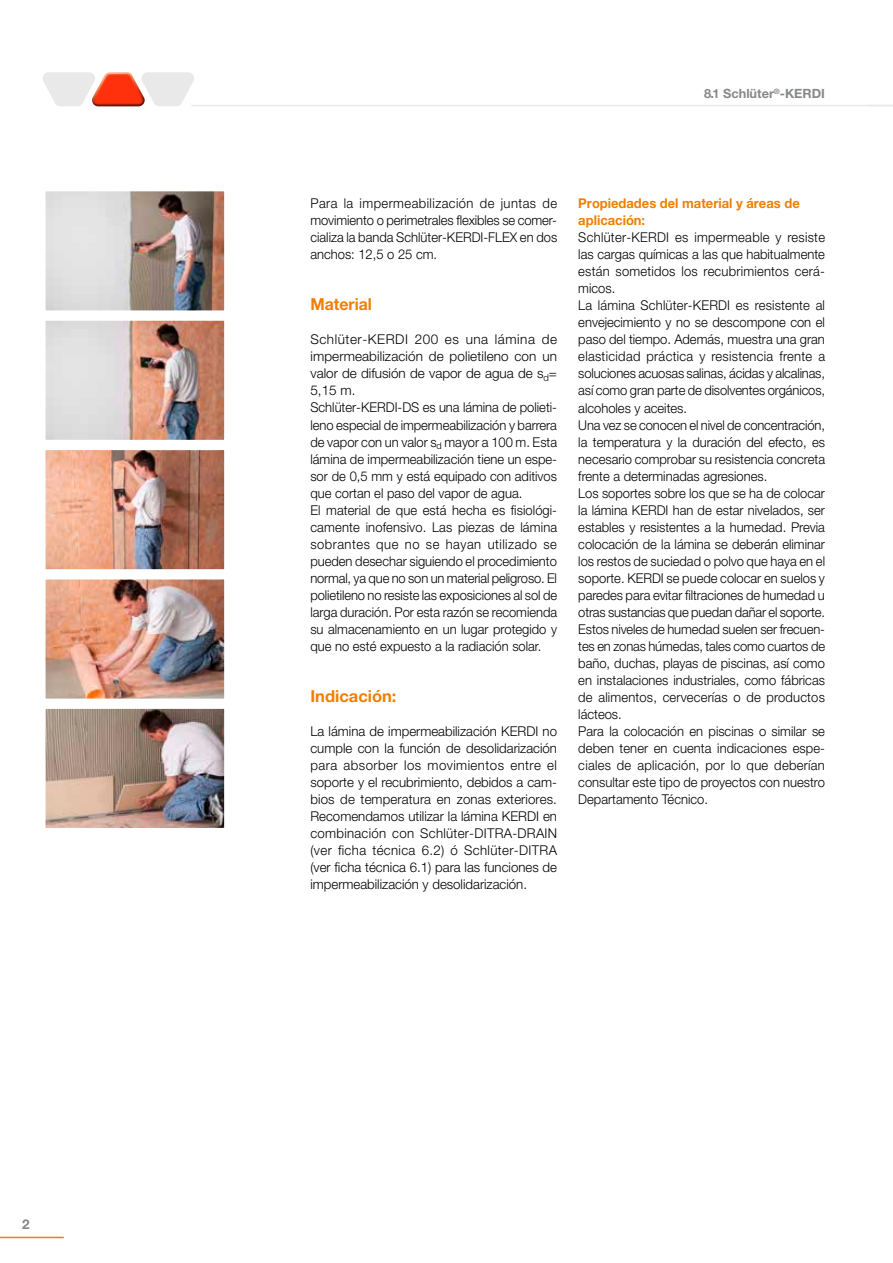
<style>
.page{position:relative;width:893px;height:1263px;background:#fff}
.page>*{position:absolute;margin:0;border:0;box-sizing:border-box;transform-origin:0 0}
.t1{font:700 16.5px "Helvetica Neue LT Pro";color:#ee7f00}
.t2{font:700 16.5px "Helvetica Neue LT Pro";color:#ee7f00;scale:.96 1}
.t3{font:300 13.5px/17px "Helvetica Neue LT Pro";color:#000;scale:.96 1}
.t4{font:300 13.5px/17px "Helvetica Neue LT Pro";color:#000}
.t5{font:700 13.5px/17px "Helvetica Neue LT Pro";color:#ee7f00;scale:.96 1}
.t6{font:700 13.5px "Helvetica Neue LT Pro";color:#87888a}
.t7{font:700 12.75px "Helvetica Neue LT Pro";color:#87888a}
</style>
<div class="page">
<hr style="left:191px;top:105px;width:702px;height:1px;background:#e9e9ea">
<svg style="left:43px;top:72px;width:151px;height:34px"></svg>
<hr style="left:0;top:1237px;width:64px;height:1px;background:#ee7f00">
<img style="left:45px;top:191px;width:180px;height:637px">
<p class="t6" style="left:22px;top:1216px;width:9px">2</p>
<p class="t7" style="left:704px;top:86px;width:122px">8.1 Schlüter<sup>®</sup>-KERDI</p>
<p class="t3" style="left:310px;top:195px;width:259px;text-align:justify">Para la impermeabilización de juntas de movimiento o perimetrales flexibles se comer&shy;cializa la banda Schlüter-KERDI-FLEX en dos anchos: 12,5 o 25 cm.</p>
<p class="t2" style="left:310px;top:294px;width:66px">Material</p>
<p class="t4" style="left:310px;top:331px;width:248px">Schlüter-KERDI 200 es una lámina de impermeabilización de polietileno con un valor de difusión de vapor de agua de s<sub>d</sub>= 5,15 m.<br>Schlüter-KERDI-DS es una lámina de polieti&shy;leno especial de impermeabilización y barrera de vapor con un valor s<sub>d</sub> mayor a 100 m. Esta lámina de impermeabilización tiene un espe&shy;sor de 0,5 mm y está equipado con aditivos que cortan el paso del vapor de agua.<br>El material de que está hecha es fisiológi&shy;camente inofensivo. Las piezas de lámina sobrantes que no se hayan utilizado se pueden desechar siguiendo el procedimiento normal, ya que no son un material peligroso. El polietileno no resiste las exposiciones al sol de larga duración. Por esta razón se recomienda su almacenamiento en un lugar protegido y que no esté expuesto a la radiación solar.</p>
<p class="t1" style="left:310px;top:685px;width:88px">Indicación:</p>
<p class="t4" style="left:310px;top:722px;width:248px;text-align:justify">La lámina de impermeabilización KERDI no cumple con la función de desolidarización para absorber los movimientos entre el soporte y el recubrimiento, debidos a cam&shy;bios de temperatura en zonas exteriores.<br>Recomendamos utilizar la lámina KERDI en combinación con Schlüter-DITRA-DRAIN (ver ficha técnica 6.2) ó Schlüter-DITRA (ver ficha técnica 6.1) para las funciones de impermeabilización y desolidarización.</p>
<p class="t5" style="left:578px;top:195px;width:232px">Propiedades del material y áreas de aplicación:</p>
<p class="t3" style="left:578px;top:229px;width:259px">Schlüter-KERDI es impermeable y resiste las cargas químicas a las que habitualmente están sometidos los recubrimientos cerá&shy;micos.<br>La lámina Schlüter-KERDI es resistente al envejecimiento y no se descompone con el paso del tiempo. Además, muestra una gran elasticidad práctica y resistencia frente a soluciones acuosas salinas, ácidas y alcalinas, así como gran parte de disolventes orgánicos, alcoholes y aceites.<br>Una vez se conocen el nivel de concentración, la temperatura y la duración del efecto, es necesario comprobar su resistencia concreta frente a determinadas agresiones.<br>Los soportes sobre los que se ha de colocar la lámina KERDI han de estar nivelados, ser estables y resistentes a la humedad. Previa colocación de la lámina se deberán eliminar los restos de suciedad o polvo que haya en el soporte. KERDI se puede colocar en suelos y paredes para evitar filtraciones de humedad u otras sustancias que puedan dañar el soporte.<br>Estos niveles de humedad suelen ser frecuen&shy;tes en zonas húmedas, tales como cuartos de baño, duchas, playas de piscinas, así como en instalaciones industriales, como fábricas de alimentos, cervecerías o de productos lácteos.<br>Para la colocación en piscinas o similar se deben tener en cuenta indicaciones espe&shy;ciales de aplicación, por lo que deberían consultar este tipo de proyectos con nuestro Departamento Técnico.</p>
</div>
